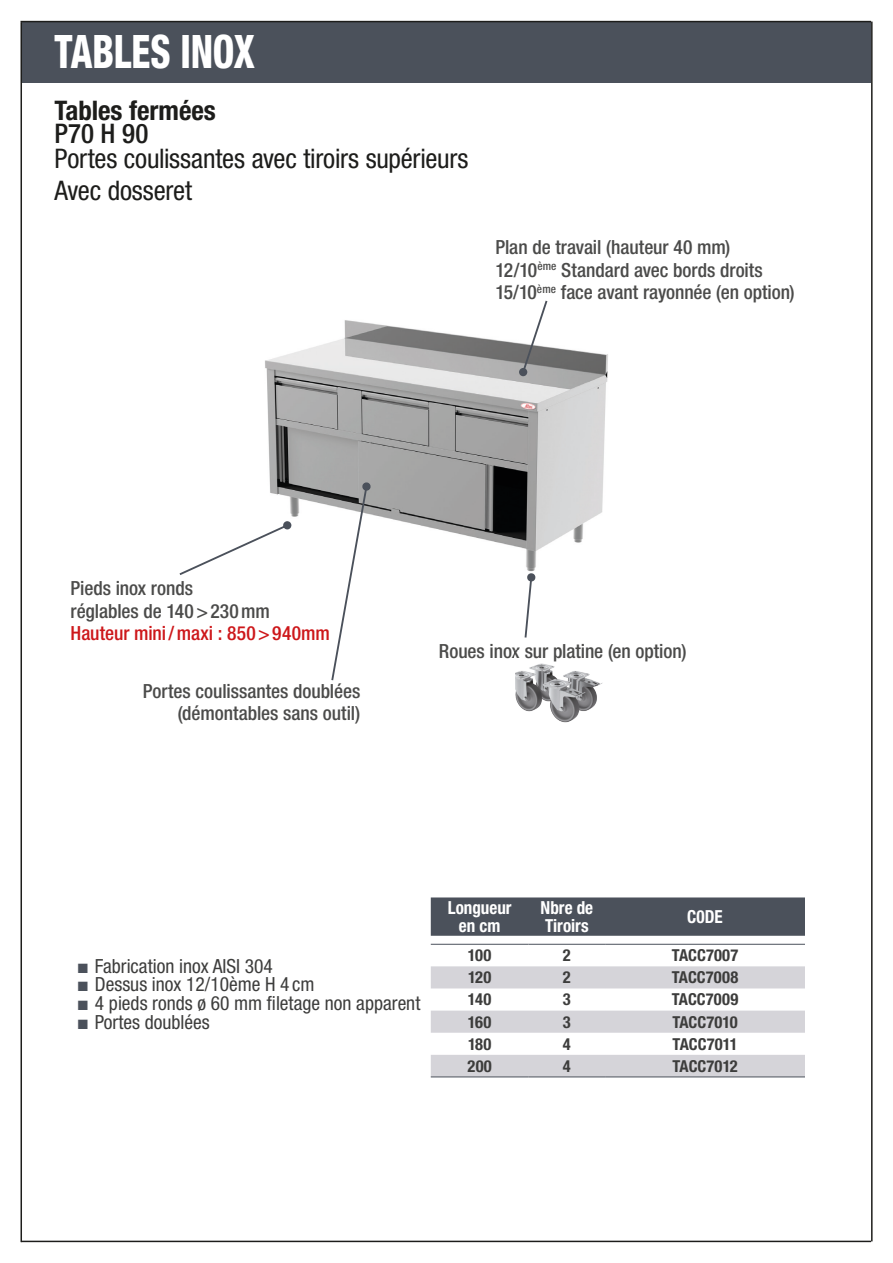
<style>
.page{position:relative;width:893px;height:1263px;background:#fff}
.page>*{position:absolute;margin:0;border:0;box-sizing:border-box;transform-origin:0 0}
.Titre_chapitre__maît{font:800 condensed 46.2px "Helvetica Neue LT Std";letter-spacing:-.01em;color:#fff;scale:.82 1}
.Titre_produit_24pt{font:condensed 27px "Helvetica Neue LT Std";letter-spacing:-.005em;color:#1d1d1b}
.Titre_produit_24pt-2{font:700 condensed 27px/22.5px "Helvetica Neue LT Std";color:#1d1d1b}
.Caractérisitiques_pr{font:500 condensed 19.5px/22.5px "Helvetica Neue LT Std";letter-spacing:-.005em;color:#4b4b4a}
.t1{font:condensed 19.5px "Helvetica Neue LT Std";color:#3d3d3c}
.Tableau_entête_12pt{font:700 condensed 18px/18px "Helvetica Neue LT Std";color:#fff;text-align:center;scale:.95 1}
.Tableau_standard_11p{font:700 condensed 16.5px "Helvetica Neue LT Std";letter-spacing:.005em;color:#3d3d3c}
.s1{font-weight:500}
.s2{color:#cd171a}
.s3{color:#4b515b}
</style>
<div class="page">
<img style="left:265px;top:320px;width:343px;height:252px">
<div style="left:21px;top:22px;width:850px;height:61px;background:#4b515b"></div>
<hr style="left:21px;top:22px;width:1px;height:1220px;background:#1d1d1b">
<hr style="left:871px;top:22px;width:2px;height:1219px;background:#1d1d1b">
<hr style="left:21px;top:1241px;width:850px;height:1px;background:#1d1d1b">
<hr style="left:21px;top:21px;width:850px;height:1px;background:#1d1d1b">
<svg style="left:179px;top:523px;width:111px;height:52px"></svg>
<div style="left:283px;top:521px;width:9px;height:9px;background:#4b515b;border-radius:50%"></div>
<svg style="left:524px;top:573px;width:12px;height:65px"></svg>
<img style="left:516px;top:663px;width:86px;height:60px">
<svg style="left:521px;top:300px;width:28px;height:74px"></svg>
<div style="left:519px;top:368px;width:8px;height:8px;background:#4b515b;border-radius:50%"></div>
<svg style="left:330px;top:482px;width:41px;height:199px"></svg>
<div style="left:431px;top:897px;width:374px;height:39px;background:#4b515b"></div>
<svg style="left:431px;top:966px;width:374px;height:110px"></svg>
<hr style="left:431px;top:944px;width:98px;height:1px;background:#4b515b">
<hr style="left:529px;top:944px;width:76px;height:1px;background:#4b515b">
<hr style="left:605px;top:944px;width:200px;height:1px;background:#4b515b">
<hr style="left:431px;top:1076px;width:98px;height:1px;background:#4b515b">
<hr style="left:529px;top:1076px;width:76px;height:1px;background:#4b515b">
<hr style="left:605px;top:1076px;width:200px;height:1px;background:#4b515b">
<p class="Titre_chapitre__maît" style="left:54px;top:23px;width:246px">TABLES INOX</p>
<p class="Titre_produit_24pt-2" style="left:54px;top:99px;width:163px">Tables fermées<br><span class="s1">P70 H 90</span></p>
<p class="Titre_produit_24pt" style="left:54px;top:143px;width:416px">Portes coulissantes avec tiroirs supérieurs</p>
<p class="Titre_produit_24pt" style="left:54px;top:175px;width:139px">Avec dosseret</p>
<p class="Caractérisitiques_pr" style="left:495px;top:236px;width:301px">Plan de travail (hauteur 40 mm)<br>12/10<sup>ème</sup> Standard avec bords droits<br>15/10<sup>ème</sup> face avant rayonnée (en option)</p>
<p class="Caractérisitiques_pr" style="left:71px;top:577px;width:261px">Pieds inox ronds<br>réglables de 140&gt;230mm<br><span class="s2">Hauteur mini/maxi : 850&gt;940mm</span></p>
<p class="Caractérisitiques_pr" style="left:143px;top:679px;width:219px;text-align:right">Portes coulissantes doublées (démontables sans outil)</p>
<p class="Caractérisitiques_pr" style="left:439px;top:640px;width:249px">Roues inox sur platine (en option)</p>
<p class="t1" style="left:78px;top:954px;width:197px"><span class="s3">■</span> Fabrication inox AISI 304</p>
<p class="t1" style="left:78px;top:973px;width:238px"><span class="s3">■</span> Dessus inox 12/10ème H 4 cm</p>
<p class="t1" style="left:78px;top:992px;width:344px"><span class="s3">■</span> 4 pieds ronds ø 60 mm filetage non apparent</p>
<p class="t1" style="left:78px;top:1011px;width:133px"><span class="s3">■</span> Portes doublées</p>
<p class="Tableau_entête_12pt" style="left:448px;top:898px;width:69px">Longueur en cm</p>
<p class="Tableau_entête_12pt" style="left:541px;top:898px;width:57px;text-align:left">Nbre de<br>Tiroirs</p>
<p class="Tableau_entête_12pt" style="left:687px;top:907px;width:39px">C0DE</p>
<p class="Tableau_standard_11p" style="left:468px;top:945px;width:25px">100</p>
<p class="Tableau_standard_11p" style="left:563px;top:945px;width:9px">2</p>
<p class="Tableau_standard_11p" style="left:672px;top:945px;width:68px">TACC7007</p>
<p class="Tableau_standard_11p" style="left:468px;top:967px;width:25px">120</p>
<p class="Tableau_standard_11p" style="left:563px;top:967px;width:9px">2</p>
<p class="Tableau_standard_11p" style="left:672px;top:967px;width:68px">TACC7008</p>
<p class="Tableau_standard_11p" style="left:468px;top:989px;width:25px">140</p>
<p class="Tableau_standard_11p" style="left:563px;top:989px;width:9px">3</p>
<p class="Tableau_standard_11p" style="left:672px;top:989px;width:68px">TACC7009</p>
<p class="Tableau_standard_11p" style="left:468px;top:1012px;width:25px">160</p>
<p class="Tableau_standard_11p" style="left:563px;top:1012px;width:9px">3</p>
<p class="Tableau_standard_11p" style="left:672px;top:1012px;width:67px">TACC7010</p>
<p class="Tableau_standard_11p" style="left:468px;top:1034px;width:25px">180</p>
<p class="Tableau_standard_11p" style="left:563px;top:1034px;width:9px">4</p>
<p class="Tableau_standard_11p" style="left:672px;top:1034px;width:67px">TACC7011</p>
<p class="Tableau_standard_11p" style="left:468px;top:1056px;width:26px">200</p>
<p class="Tableau_standard_11p" style="left:563px;top:1056px;width:9px">4</p>
<p class="Tableau_standard_11p" style="left:672px;top:1056px;width:67px">TACC7012</p>
</div>
